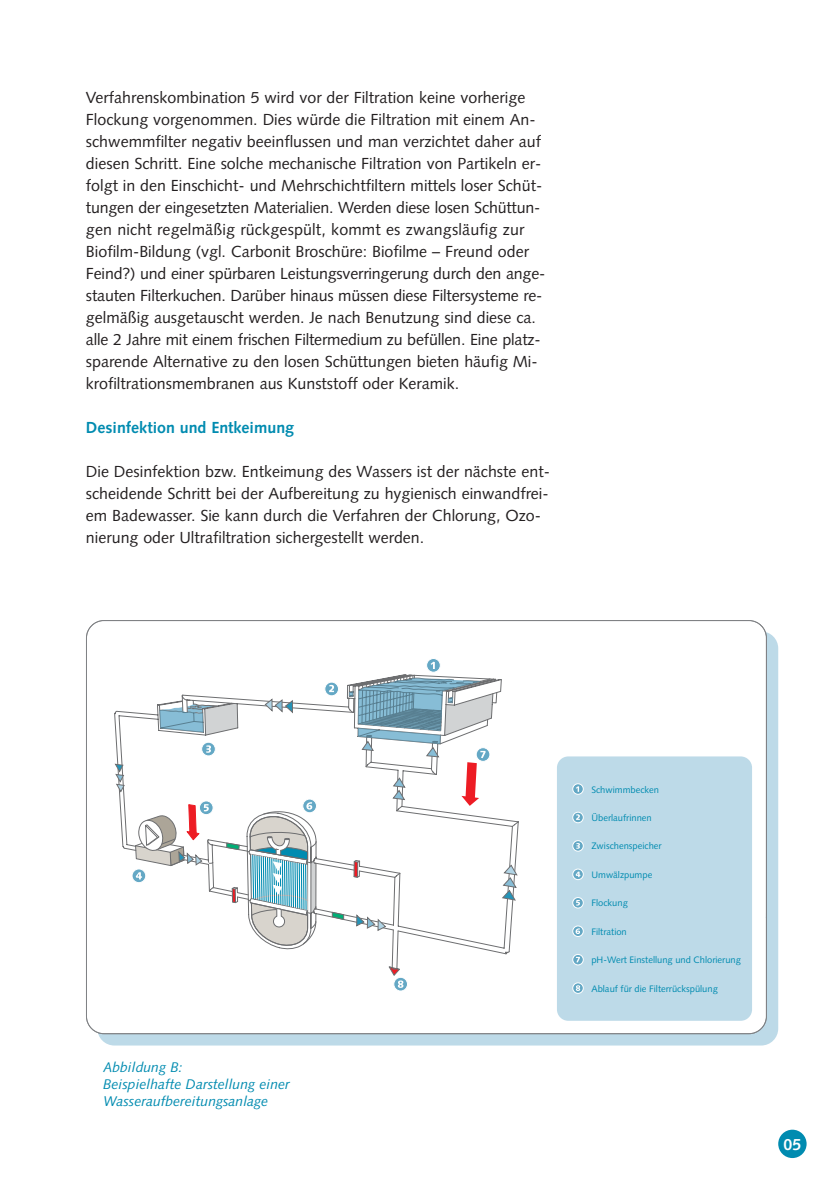
<style>
.page{position:relative;width:839px;height:1192px;background:#fff}
.page>*{position:absolute;margin:0;border:0;box-sizing:border-box;transform-origin:0 0}
.t1{font:16px/22px "Syntax";color:#231f20}
.t2{font:700 16px "Syntax";color:#008bb0}
.t3{font:700 16px "Syntax";color:#fff}
.t4{font:italic 14px/16.8px "Syntax";color:#008bb0}
.t5{font:9.4px "Syntax";color:#008bb0}
</style>
<div class="page">
<svg style="left:86px;top:620px;width:721px;height:539px"></svg>
<p class="t1" style="left:86px;top:88px;width:461px">Verfahrenskombination 5 wird vor der Filtration keine vorherige Flockung vorgenommen. Dies würde die Filtration mit einem An&shy;schwemmfilter negativ beeinflussen und man verzichtet daher auf diesen Schritt. Eine solche mechanische Filtration von Partikeln er&shy;folgt in den Einschicht- und Mehrschichtfiltern mittels loser Schüt&shy;tungen der eingesetzten Materialien. Werden diese losen Schüttun&shy;gen nicht regelmäßig rückgespült, kommt es zwangsläufig zur Biofilm-Bildung (vgl. Carbonit Broschüre: Biofilme – Freund oder Feind?) und einer spürbaren Leistungsverringerung durch den ange&shy;stauten Filterkuchen. Darüber hinaus müssen diese Filtersysteme re&shy;gelmäßig ausgetauscht werden. Je nach Benutzung sind diese ca. alle 2 Jahre mit einem frischen Filtermedium zu befüllen. Eine platz&shy;sparende Alternative zu den losen Schüttungen bieten häufig Mi&shy;krofiltrationsmembranen aus Kunststoff oder Keramik.</p>
<p class="t2" style="left:86px;top:421px;width:209px">Desinfektion und Entkeimung</p>
<p class="t1" style="left:86px;top:462px;width:465px">Die Desinfektion bzw. Entkeimung des Wassers ist der nächste ent&shy;scheidende Schritt bei der Aufbereitung zu hygienisch einwandfrei&shy;em Badewasser. Sie kann durch die Verfahren der Chlorung, Ozo&shy;nierung oder Ultrafiltration sichergestellt werden.</p>
<p class="t4" style="left:103px;top:1059px;width:188px">Abbildung B:<br>Beispielhafte Darstellung einer<br>Wasseraufbereitungsanlage</p>
<p class="t5" style="left:591px;top:785px;width:69px">Schwimmbecken</p>
<p class="t5" style="left:591px;top:813px;width:62px">Überlaufrinnen</p>
<p class="t5" style="left:591px;top:842px;width:72px">Zwischenspeicher</p>
<p class="t5" style="left:591px;top:870px;width:62px">Umwälzpumpe</p>
<p class="t5" style="left:591px;top:899px;width:38px">Flockung</p>
<p class="t5" style="left:591px;top:927px;width:37px">Filtration</p>
<p class="t5" style="left:591px;top:956px;width:151px">pH-Wert Einstellung und Chlorierung</p>
<p class="t5" style="left:591px;top:984px;width:128px">Ablauf für die Filterrückspülung</p>
<p class="t3" style="left:783px;top:1137px;width:19px">05</p>
</div>
